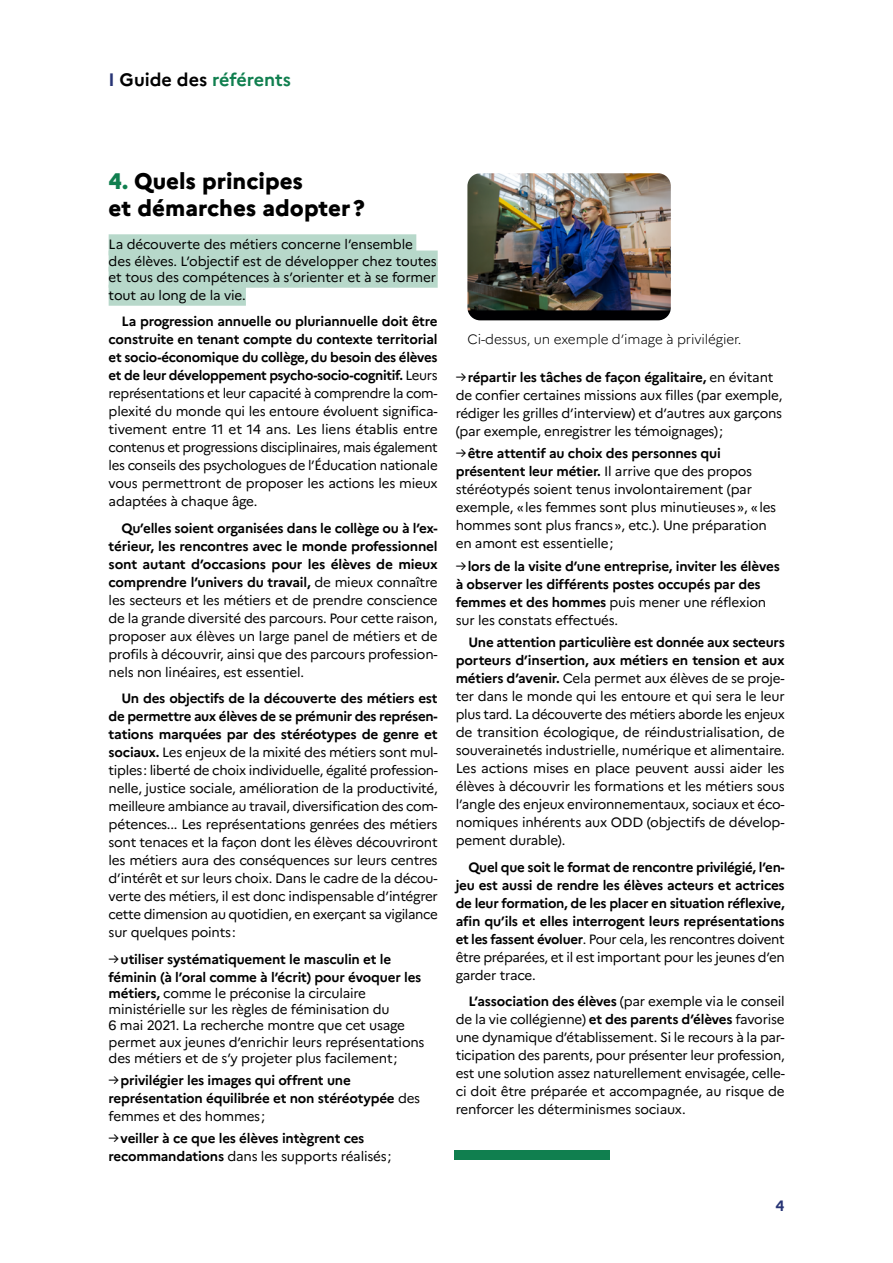
<style>
.page{position:relative;width:893px;height:1263px;background:#fff}
.page>*{position:absolute;margin:0;border:0;box-sizing:border-box;transform-origin:0 0}
.Titre_1{font:800 22.5px/27px "Marianne";color:#000}
.t1{font:700 18px "Marianne";color:#107f4f}
.t2{font:700 15px "Marianne";color:#273475}
.Texte_courant{font:13.5px/18px "Marianne";letter-spacing:-.015em;color:#000;text-align:justify}
.Texte_courant-2{font:700 13.5px/18px "Marianne";letter-spacing:-.015em;color:#000}
.Texte_courant_ENCADR{font:300 13.5px "Marianne";letter-spacing:-.01em;color:#000}
.s1{color:#273475}
.s2{color:#000}
.s3{color:#107f4f}
.s4{font-weight:700}
.s5{font-weight:400}
</style>
<div class="page">
<div style="left:109px;top:234px;width:307px;height:21px;background:#b7d8ca"></div>
<div style="left:109px;top:250px;width:329px;height:21px;background:#b7d8ca"></div>
<div style="left:109px;top:267px;width:329px;height:21px;background:#b7d8ca"></div>
<div style="left:109px;top:285px;width:137px;height:21px;background:#b7d8ca"></div>
<div style="left:455px;top:1150px;width:155px;height:9px;background:#107f4f"></div>
<img style="left:467px;top:173px;width:204px;height:147px">
<h2 class="t1" style="left:108px;top:68px;width:184px"><span class="s1">I</span> <span class="s2">Guide des</span> référents</h2>
<p class="Titre_1" style="left:109px;top:168px;width:258px"><span class="s3">4.</span> Quels principes<br>et démarches adopter?</p>
<p class="Texte_courant" style="left:109px;top:236px;width:330px;line-height:16.2px;text-align:left">La découverte des métiers concerne l’ensemble des élèves. L’objectif est de développer chez toutes et tous des compétences à s’orienter et à se former</p>
<p class="Texte_courant" style="left:109px;top:286px;width:139px">tout au long de la vie.</p>
<p class="Texte_courant" style="left:109px;top:312px;width:331px;text-indent:13px"><span class="s4">La progression annuelle ou pluriannuelle doit être construite en tenant compte du contexte territorial et socio-économique du collège, du besoin des élèves et de leur développement psycho-socio-cognitif.</span> Leurs représentations et leur capacité à comprendre la com&shy;plexité du monde qui les entoure évoluent significa&shy;tivement entre 11 et 14 ans. Les liens établis entre contenus et progressions disciplinaires, mais également les conseils des psychologues de l’Éducation nationale vous permettront de proposer les actions les mieux adaptées à chaque âge.</p>
<p class="Texte_courant" style="left:109px;top:519px;width:331px;text-indent:13px"><span class="s4">Qu’elles soient organisées dans le collège ou à l’ex&shy;térieur, les rencontres avec le monde professionnel sont autant d’occasions pour les élèves de mieux comprendre l’univers du travail,</span> de mieux connaître les secteurs et les métiers et de prendre conscience de la grande diversité des parcours. Pour cette raison, proposer aux élèves un large panel de métiers et de profils à découvrir, ainsi que des parcours profession&shy;nels non linéaires, est essentiel.</p>
<p class="Texte_courant" style="left:109px;top:689px;width:331px;text-indent:13px"><span class="s4">Un des objectifs de la découverte des métiers est de permettre aux élèves de se prémunir des représen&shy;tations marquées par des stéréotypes de genre et sociaux.</span> Les enjeux de la mixité des métiers sont mul&shy;tiples: liberté de choix individuelle, égalité profession&shy;nelle, justice sociale, amélioration de la productivité, meilleure ambiance au travail, diversification des com&shy;pétences... Les représentations genrées des métiers sont tenaces et la façon dont les élèves découvriront les métiers aura des conséquences sur leurs centres d’intérêt et sur leurs choix. Dans le cadre de la décou&shy;verte des métiers, il est donc indispensable d’intégrer cette dimension au quotidien, en exerçant sa vigilance sur quelques points:</p>
<p class="Texte_courant-2" style="left:109px;top:950px;width:314px"><span class="s5">→</span>utiliser systématiquement le masculin et le féminin (à l’oral comme à l’écrit) pour évoquer les</p>
<p class="Texte_courant" style="left:109px;top:985px;width:317px;line-height:16.2px;text-align:left"><span class="s4">métiers,</span> comme le préconise la circulaire ministérielle sur les règles de féminisation du<br>6 mai 2021. La recherche montre que cet usage permet aux jeunes d’enrichir leurs représentations des métiers et de s’y projeter plus facilement;</p>
<p class="Texte_courant-2" style="left:109px;top:1071px;width:313px"><span class="s5">→</span>privilégier les images qui offrent une représentation équilibrée et non stéréotypée <span class="s5">des femmes et des hommes;</span></p>
<p class="Texte_courant-2" style="left:109px;top:1129px;width:284px"><span class="s5">→</span>veiller à ce que les élèves intègrent ces recommandations <span class="s5">dans les supports réalisés;</span></p>
<p class="Texte_courant_ENCADR" style="left:467px;top:331px;width:276px">Ci-dessus, un exemple d’image à privilégier.</p>
<p class="Texte_courant" style="left:456px;top:368px;width:328px;text-align:left">→<span class="s4">répartir les tâches de façon égalitaire,</span> en évitant de confier certaines missions aux filles (par exemple, rédiger les grilles d’interview) et d’autres aux garçons (par exemple, enregistrer les témoignages);</p>
<p class="Texte_courant" style="left:456px;top:445px;width:322px;text-align:left">→<span class="s4">être attentif au choix des personnes qui présentent leur métier.</span> Il arrive que des propos stéréotypés soient tenus involontairement (par exemple, «les femmes sont plus minutieuses», «les hommes sont plus francs», etc.). Une préparation en amont est essentielle;</p>
<p class="Texte_courant-2" style="left:456px;top:557px;width:326px"><span class="s5">→</span>lors de la visite d’une entreprise, inviter les élèves à observer les différents postes occupés par des femmes et des hommes <span class="s5">puis mener une réflexion sur les constats effectués.</span></p>
<p class="Texte_courant" style="left:456px;top:633px;width:331px;text-indent:13px"><span class="s4">Une attention particulière est donnée aux secteurs porteurs d’insertion, aux métiers en tension et aux métiers d’avenir.</span> Cela permet aux élèves de se proje&shy;ter dans le monde qui les entoure et qui sera le leur plus tard. La découverte des métiers aborde les enjeux de transition écologique, de réindustrialisation, de souverainetés industrielle, numérique et alimentaire.<br>Les actions mises en place peuvent aussi aider les élèves à découvrir les formations et les métiers sous l’angle des enjeux environnementaux, sociaux et éco&shy;nomiques inhérents aux ODD (objectifs de dévelop&shy;pement durable).</p>
<p class="Texte_courant-2" style="left:456px;top:858px;width:331px;text-align:justify;text-indent:13px">Quel que soit le format de rencontre privilégié, l’en&shy;jeu est aussi de rendre les élèves acteurs et actrices de leur formation, de les placer en situation réflexive, afin qu’ils et elles interrogent leurs représentations et les fassent évoluer<span class="s5">. Pour cela, les rencontres doivent être préparées, et il est important pour les jeunes d’en garder trace.</span></p>
<p class="Texte_courant" style="left:456px;top:992px;width:331px;text-indent:13px"><span class="s4">L’association des élèves</span> (par exemple via le conseil de la vie collégienne) <span class="s4">et des parents d’élèves</span> favorise une dynamique d’établissement. Si le recours à la par&shy;ticipation des parents, pour présenter leur profession, est une solution assez naturellement envisagée, celle&shy;ci doit être préparée et accompagnée, au risque de renforcer les déterminismes sociaux.</p>
<p class="t2" style="left:775px;top:1196px;width:10px">4</p>
</div>
